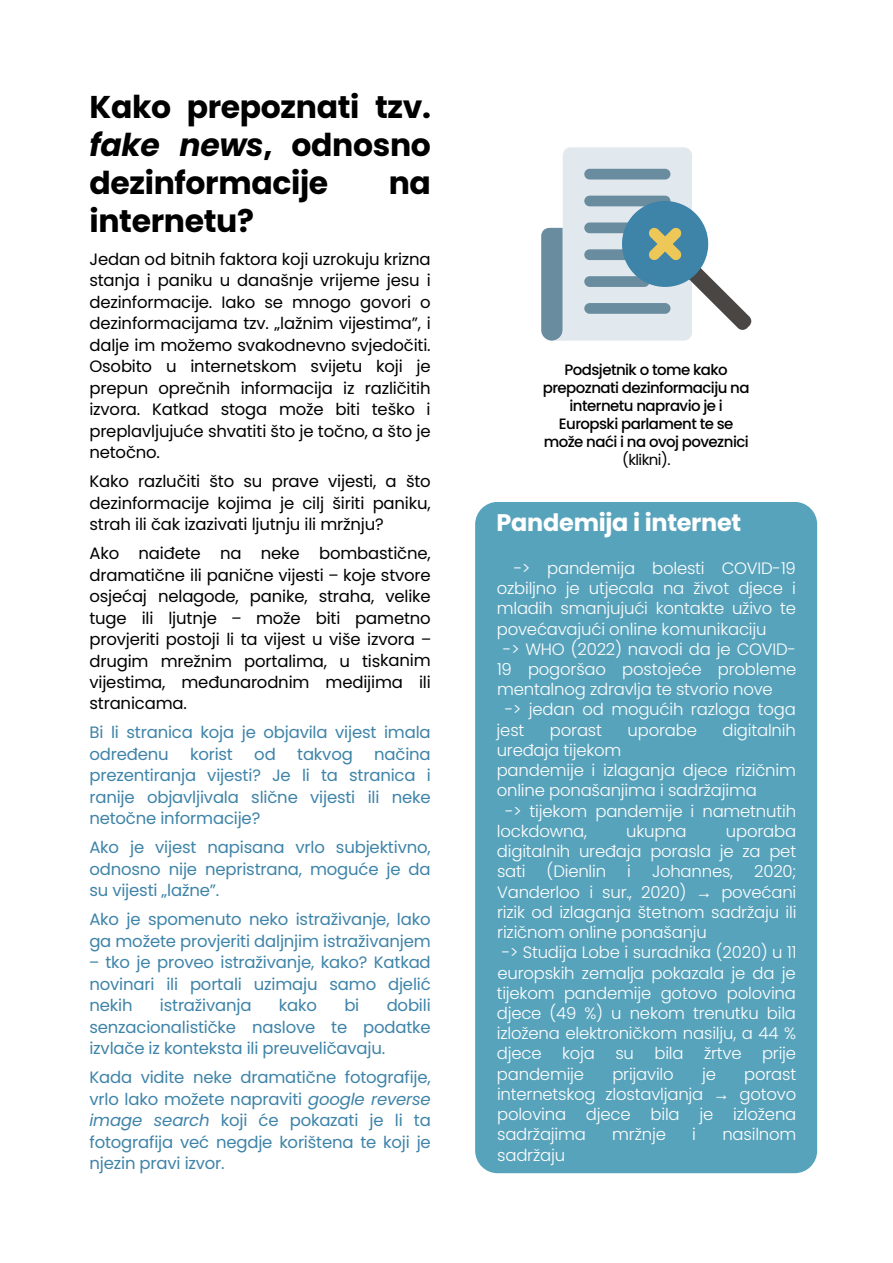
<style>
.page{position:relative;width:893px;height:1263px;background:#fff}
.page>*{position:absolute;margin:0;border:0;box-sizing:border-box;transform-origin:0 0}
.t1{font:700 31.5px/38px "Poppins";letter-spacing:-.01em;color:#000;text-align:justify}
.t2{font:700 24px "Poppins";letter-spacing:-.01em;color:#fff}
.t3{font:300 16.5px/20.2px "Poppins";letter-spacing:-.01em;color:#fff;text-align:justify}
.t4{font:16.5px/21.5px "Poppins";letter-spacing:-.01em;color:#000;text-align:justify}
.t5{font:16.5px/21.5px "Poppins";letter-spacing:-.01em;color:#3e83a8;text-align:justify}
.t6{font:500 15px/18px "Poppins";letter-spacing:-.035em;color:#000;text-align:center}
.t7{font:15px "Poppins";letter-spacing:-.035em;color:#000}
.s1{font-style:italic}
.s2{font-family:"Noto Sans"}
.s3{font-family:"Liberation Serif";font-weight:400}
</style>
<div class="page">
<svg style="left:541px;top:147px;width:210px;height:194px"></svg>
<svg style="left:475px;top:502px;width:342px;height:671px;background:#5da6be"></svg>
<h1 class="t1" style="left:89px;top:89px;width:343px">Kako prepoznati tzv. <span class="s1">fake news</span>, odnosno dezinformacije</h1>
<h1 class="t1" style="left:389px;top:164px;width:44px">na</h1>
<h1 class="t1" style="left:89px;top:202px;width:166px">internetu?</h1>
<p class="t4" style="left:89px;top:248px;width:343px">Jedan od bitnih faktora koji uzrokuju krizna stanja i paniku u današnje vrijeme jesu i dezinformacije. Iako se mnogo govori o dezinformacijama tzv. „lažnim vijestima”, i dalje im možemo svakodnevno svjedočiti.<br>Osobito u internetskom svijetu koji je prepun oprečnih informacija iz različitih izvora. Katkad stoga može biti teško i preplavljujuće shvatiti što je točno, a što je netočno.</p>
<p class="t4" style="left:89px;top:471px;width:343px">Kako razlučiti što su prave vijesti, a što dezinformacije kojima je cilj širiti paniku, strah ili čak izazivati ljutnju ili mržnju?</p>
<p class="t4" style="left:89px;top:543px;width:343px">Ako naiđete na neke bombastične, dramatične ili panične vijesti <span class="s2">‒</span> koje stvore osjećaj nelagode, panike, straha, velike tuge ili ljutnje <span class="s2">‒</span> može biti pametno provjeriti postoji li ta vijest u više izvora <span class="s2">‒ </span>drugim mrežnim portalima, u tiskanim vijestima, međunarodnim medijima ili stranicama.</p>
<p class="t5" style="left:89px;top:722px;width:343px">Bi li stranica koja je objavila vijest imala određenu</p>
<p class="t5" style="left:89px;top:743px;width:343px;text-indent:285px">načina prezentiranja vijesti? Je li ta stranica i ranije objavljivala slične vijesti ili neke netočne informacije?</p>
<p class="t5" style="left:89px;top:837px;width:343px">Ako je vijest napisana vrlo subjektivno, odnosno nije nepristrana, moguće je da su vijesti „lažne”.</p>
<p class="t5" style="left:89px;top:909px;width:343px">Ako je spomenuto neko istraživanje, lako ga možete provjeriti daljnjim istraživanjem <span class="s2">‒</span> tko je proveo istraživanje, kako? Katkad novinari ili portali uzimaju samo djelić nekih</p>
<p class="t5" style="left:190px;top:743px;width:44px">korist</p>
<p class="t5" style="left:254px;top:743px;width:23px">od</p>
<p class="t5" style="left:297px;top:743px;width:57px">takvog</p>
<p class="t5" style="left:160px;top:995px;width:93px">istraživanja</p>
<p class="t5" style="left:279px;top:995px;width:40px">kako</p>
<p class="t5" style="left:344px;top:995px;width:17px">bi</p>
<p class="t5" style="left:89px;top:995px;width:343px;text-indent:297px">dobili senzacionalističke naslove te podatke izvlače iz konteksta ili preuveličavaju.</p>
<p class="t5" style="left:89px;top:1067px;width:343px">Kada vidite neke dramatične fotografije, vrlo lako možete napraviti <span class="s1">google reverse image search</span> koji će pokazati je li ta fotografija već negdje korištena te koji je njezin pravi izvor.</p>
<p class="t6" style="left:543px;top:361px;width:208px">Podsjetnik o tome kako prepoznati dezinformaciju na internetu napravio je i<br>Europski parlament te se može naći i na ovoj poveznici</p>
<p class="t7" style="left:622px;top:451px;width:50px">(klikni).</p>
<h2 class="t2" style="left:497px;top:509px;width:246px">Pandemija i internet</h2>
<p class="t3" style="left:514px;top:558px;width:284px">-&gt; pandemija bolesti COVID-19</p>
<p class="t3" style="left:497px;top:578px;width:301px">ozbiljno je utjecala na život djece i</p>
<p class="t3" style="left:497px;top:598px;width:301px">mladih smanjujući kontakte uživo te</p>
<p class="t3" style="left:497px;top:619px;width:271px">povećavajući online komunikaciju</p>
<p class="t3" style="left:503px;top:639px;width:295px">-&gt; WHO (2022) navodi da je COVID-</p>
<p class="t3" style="left:497px;top:659px;width:301px">19 pogoršao postojeće probleme</p>
<p class="t3" style="left:497px;top:679px;width:277px">mentalnog zdravlja te stvorio nove</p>
<p class="t3" style="left:505px;top:700px;width:292px">-&gt; jedan od mogućih razloga toga</p>
<p class="t3" style="left:497px;top:720px;width:29px">jest</p>
<p class="t3" style="left:550px;top:720px;width:54px">porast</p>
<p class="t3" style="left:627px;top:720px;width:71px">uporabe</p>
<p class="t3" style="left:722px;top:720px;width:75px">digitalnih</p>
<p class="t3" style="left:497px;top:740px;width:126px">uređaja tijekom</p>
<p class="t3" style="left:497px;top:760px;width:301px">pandemije i izlaganja djece rizičnim</p>
<p class="t3" style="left:497px;top:780px;width:262px">online ponašanjima i sadržajima</p>
<p class="t3" style="left:505px;top:801px;width:293px">-&gt; tijekom pandemije i nametnutih</p>
<p class="t3" style="left:497px;top:821px;width:92px">lockdowna,</p>
<p class="t3" style="left:626px;top:821px;width:62px">ukupna</p>
<p class="t3" style="left:497px;top:821px;width:301px;text-indent:229px">uporaba digitalnih uređaja porasla je za pet sati</p>
<p class="t3" style="left:547px;top:861px;width:61px">(Dienlin</p>
<p class="t3" style="left:627px;top:861px;width:5px">i</p>
<p class="t3" style="left:652px;top:861px;width:83px">Johannes,</p>
<p class="t3" style="left:754px;top:861px;width:44px">2020;</p>
<p class="t3" style="left:497px;top:882px;width:301px">Vanderloo i sur., 2020) <span class="s3">→</span> povećani</p>
<p class="t3" style="left:497px;top:902px;width:301px">rizik od izlaganja štetnom sadržaju ili</p>
<p class="t3" style="left:497px;top:922px;width:211px">rizičnom online ponašanju</p>
<p class="t3" style="left:502px;top:942px;width:296px">-&gt; Studija Lobe i suradnika (2020) u 11</p>
<p class="t3" style="left:497px;top:963px;width:300px">europskih zemalja pokazala je da je</p>
<p class="t3" style="left:497px;top:983px;width:301px">tijekom pandemije gotovo polovina</p>
<p class="t3" style="left:497px;top:1003px;width:301px">djece (49 %) u nekom trenutku bila</p>
<p class="t3" style="left:497px;top:1023px;width:301px">izložena elektroničkom nasilju, a 44 %</p>
<p class="t3" style="left:497px;top:1044px;width:301px">djece koja su bila žrtve prije</p>
<p class="t3" style="left:497px;top:1064px;width:89px">pandemije</p>
<p class="t3" style="left:612px;top:1064px;width:63px">prijavilo</p>
<p class="t3" style="left:702px;top:1064px;width:15px">je</p>
<p class="t3" style="left:497px;top:1064px;width:301px;text-indent:247px">porast internetskog zlostavljanja <span class="s3">→</span> gotovo polovina djece bila je izložena sadržajima</p>
<p class="t3" style="left:612px;top:1124px;width:55px">mržnje</p>
<p class="t3" style="left:692px;top:1124px;width:5px">i</p>
<p class="t3" style="left:722px;top:1124px;width:75px">nasilnom</p>
<p class="t3" style="left:497px;top:1145px;width:69px">sadržaju</p>
</div>
